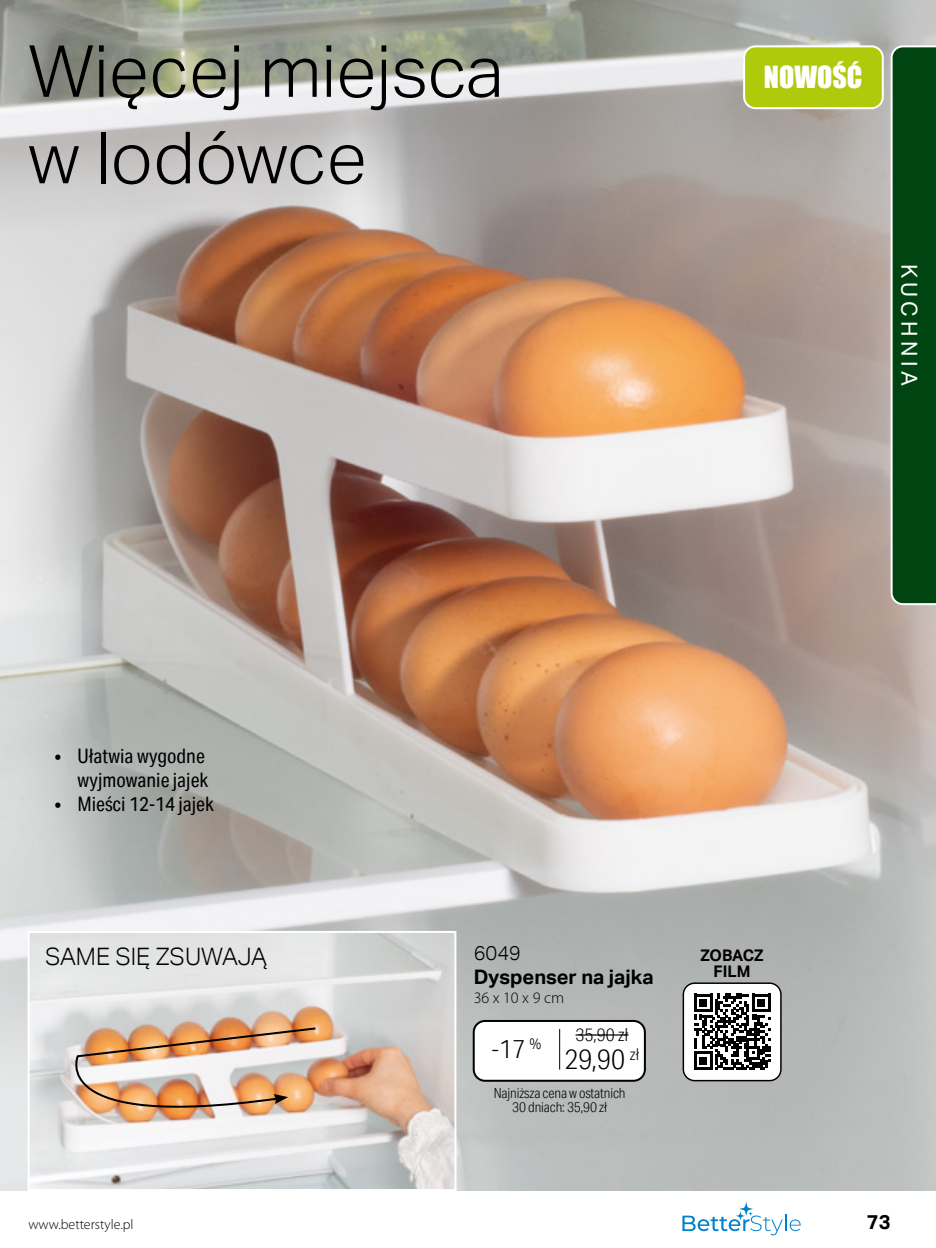
<style>
.page{position:relative;width:936px;height:1248px;background:#fff}
.page>*{position:absolute;margin:0;border:0;box-sizing:border-box;transform-origin:0 0}
.t1{font:300 72px/86.4px "Aktiv Grotesk";color:#000}
.t2{font:300 28px "Aktiv Grotesk Cd";color:#000}
.t3{font:28px "Impact";color:#fff}
.t4{font:300 26px "Aktiv Grotesk Cd";color:#000}
.t5{font:300 24px "Aktiv Grotesk";color:#000}
.t6{font:22px "Aktiv Grotesk";letter-spacing:.2em;color:#fff}
.t7{font:20px/24px "Aktiv Grotesk Cd";color:#000;text-align:right}
.t8{font:700 20px "Aktiv Grotesk";color:#000}
.t9{font:300 20px "Aktiv Grotesk";color:#000}
.t10{font:300 18px "Aktiv Grotesk Cd";color:#000}
.t11{font:700 16px/16px "Aktiv Grotesk";color:#000;text-align:center}
.t12{font:300 16px "Myriad Pro";color:#000}
.t13{font:300 14px/14px "Aktiv Grotesk Cd";letter-spacing:-.01em;color:#000;text-align:center}
.t14{font:300 14px "Myriad Pro";color:#000}
</style>
<div class="page">
<img style="left:0;top:0;width:935px;height:1190px">
<div style="left:744px;top:46px;width:138px;height:62px;background:#afca0b;border-radius:11px"></div>
<div style="left:743px;top:45px;width:140px;height:64px;border:2px solid #fff;border-radius:11px"></div>
<div style="left:473px;top:1020px;width:172px;height:60px;background:#fff;border-radius:11px"></div>
<div style="left:472px;top:1019px;width:174px;height:62px;border:2px solid #000;border-radius:11px"></div>
<hr style="left:575px;top:1034px;width:53px;height:1px;background:#000">
<hr style="left:559px;top:1028px;width:1px;height:41px;background:#000">
<img style="left:31px;top:933px;width:422px;height:254px">
<div style="left:28px;top:930px;width:428px;height:260px;border:2px solid #fff"></div>
<img style="left:46px;top:1026px;width:271px;height:104px">
<div style="left:683px;top:983px;width:97px;height:97px;background:#fff;border-radius:11px"></div>
<svg style="left:694px;top:993px;width:76px;height:76px"></svg>
<div style="left:682px;top:982px;width:99px;height:99px;border:1px solid #000;border-radius:11px"></div>
<svg style="left:889px;top:44px;width:46px;height:562px;background:#155224"></svg>
<svg style="left:682px;top:1202px;width:118px;height:33px"></svg>
<h1 class="t1" style="left:28px;top:29px;width:477px">Więcej miejsca w lodówce</h1>
<h2 class="t3" style="left:763px;top:56px;width:100px">NOWOŚĆ</h2>
<p class="t6" style="left:921px;top:263px;width:124px;rotate:90deg">KUCHNIA</p>
<p class="t7" style="left:55px;top:743px;width:155px">• Ułatwia wygodne wyjmowanie jajek</p>
<p class="t7" style="left:55px;top:791px;width:160px">• Mieści 12-14 jajek</p>
<p class="t5" style="left:45px;top:943px;width:223px">SAME SIĘ ZSUWAJĄ</p>
<p class="t9" style="left:473px;top:941px;width:49px">6049</p>
<p class="t8" style="left:473px;top:965px;width:181px">Dyspenser na jajka</p>
<p class="t12" style="left:473px;top:988px;width:92px">36 x 10 x 9 cm</p>
<p class="t10" style="left:575px;top:1024px;width:54px">35,90 zł</p>
<h2 class="t2" style="left:564px;top:1042px;width:76px">29,90 <sup>zł</sup></h2>
<p class="t13" style="left:493px;top:1085px;width:133px">Najniższa cena w ostatnich<br>30 dniach: 35,90 zł</p>
<h3 class="t4" style="left:491px;top:1033px;width:52px">-17 <sup>%</sup></h3>
<p class="t11" style="left:700px;top:947px;width:65px">ZOBACZ<br>FILM</p>
<p class="t14" style="left:28px;top:1216px;width:107px">www.betterstyle.pl</p>
<p class="t8" style="left:866px;top:1209px;width:25px">73</p>
</div>
